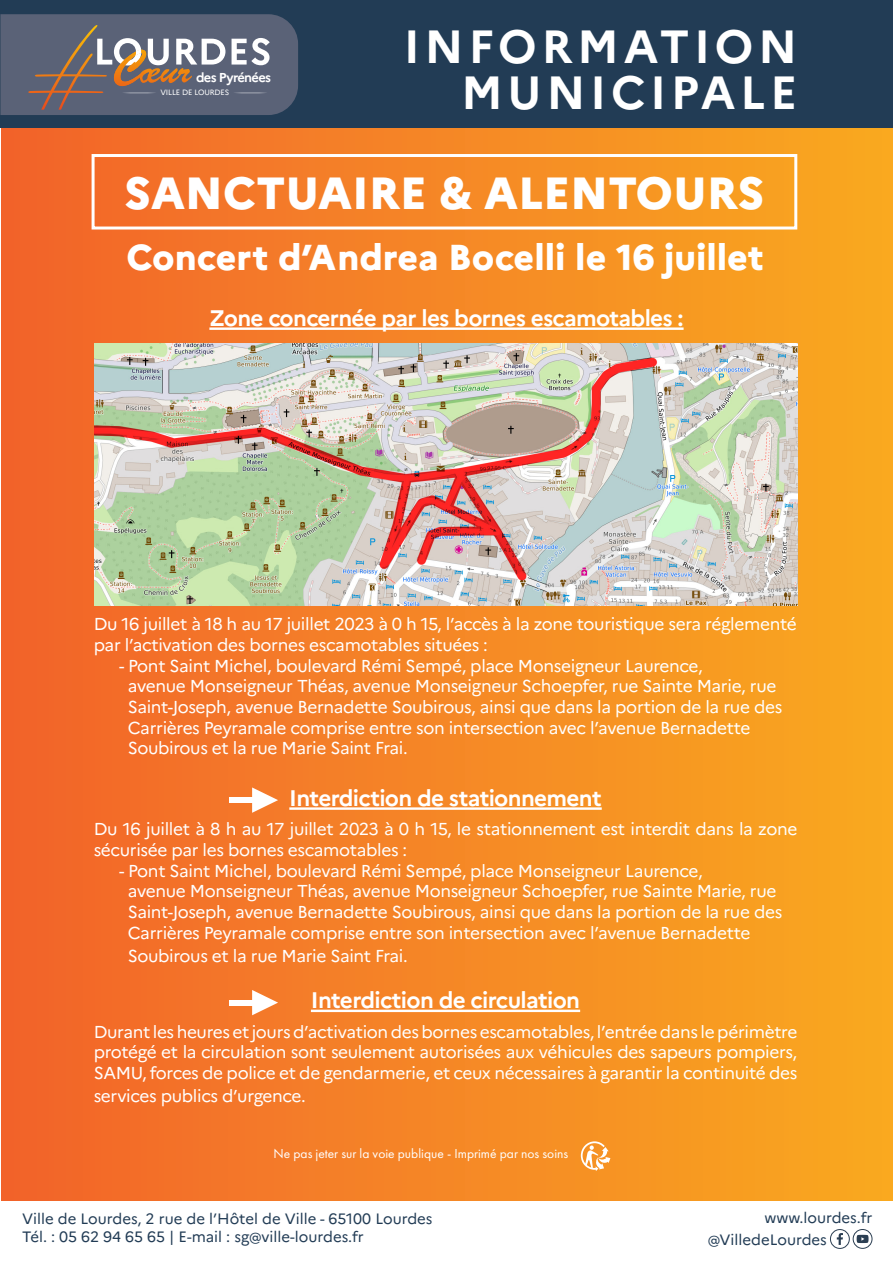
<style>
.page{position:relative;width:893px;height:1263px;background:#fff}
.page>*{position:absolute;margin:0;border:0;box-sizing:border-box;transform-origin:0 0}
.t1{font:700 46.5px "Marianne";letter-spacing:.1em;color:#fff}
.t2{font:800 45px "Marianne";color:#fff}
.t3{font:800 36px "Marianne";color:#fff}
.t4{font:700 22.5px "Marianne";letter-spacing:-.03em;color:#fff}
.t5{font:17.25px/20.7px "Marianne";letter-spacing:-.02em;color:#fff}
.t6{font:15px "Marianne";color:#223c55}
.t7{font:13.5px "Futura PT";color:#fff}
.t8{font:700 12.9px "Marianne";letter-spacing:-.05em;color:#fff}
.t9{font:7.65px "Marianne";letter-spacing:-.02em;color:#fff}
</style>
<div class="page">
<div style="left:1px;top:128px;width:892px;height:1134px;background:linear-gradient(to right,#f2632b,#f9aa20)"></div>
<div style="left:0;top:0;width:893px;height:128px;background:#223c55"></div>
<div style="left:0;top:1201px;width:893px;height:62px;background:#fff"></div>
<svg style="left:0;top:14px;width:298px;height:101px;background:#6b6d7a"></svg>
<div style="left:830px;top:1229px;width:20px;height:20px;border:1px solid #2b3e52;border-radius:50%"></div>
<svg style="left:837px;top:1233px;width:6px;height:12px"></svg>
<div style="left:853px;top:1229px;width:19px;height:19px;border:1px solid #2b3e52;border-radius:50%"></div>
<svg style="left:857px;top:1235px;width:11px;height:8px"></svg>
<div style="left:92px;top:154px;width:705px;height:76px;border:3px solid #fff"></div>
<svg style="left:581px;top:1141px;width:29px;height:30px"></svg>
<img style="left:95px;top:344px;width:702px;height:262px">
<hr style="left:289px;top:807px;width:313px;height:3px;background:#fff">
<svg style="left:252px;top:787px;width:26px;height:26px"></svg>
<div style="left:230px;top:797px;width:35px;height:6px;background:#fff"></div>
<hr style="left:311px;top:1010px;width:269px;height:2px;background:#fff">
<svg style="left:252px;top:990px;width:26px;height:25px"></svg>
<div style="left:230px;top:1000px;width:35px;height:5px;background:#fff"></div>
<hr style="left:209px;top:327px;width:475px;height:3px;background:#fff">
<p class="t8" style="left:196px;top:70px;width:76px">des Pyrénées</p>
<p class="t9" style="left:160px;top:88px;width:70px">VILLE DE LOURDES</p>
<p class="t1" style="left:404px;top:18px;width:395px">INFORMATION</p>
<p class="t1" style="left:461px;top:64px;width:338px">MUNICIPALE</p>
<p class="t2" style="left:125px;top:165px;width:641px">SANCTUAIRE &amp; ALENTOURS</p>
<p class="t3" style="left:126px;top:235px;width:639px">Concert d’Andrea Bocelli le 16 juillet</p>
<p class="t4" style="left:209px;top:304px;width:476px">Zone concernée par les bornes escamotables :</p>
<p class="t5" style="left:94px;top:614px;width:704px">Du 16 juillet à 18 h au 17 juillet 2023 à 0 h 15, l’accès à la zone touristique sera réglementé par l’activation des bornes escamotables situées :</p>
<p class="t5" style="left:119px;top:655px;width:585px">- Pont Saint Michel, boulevard Rémi Sempé, place Monseigneur Laurence,</p>
<p class="t5" style="left:128px;top:676px;width:656px">avenue Monseigneur Théas, avenue Monseigneur Schoepfer, rue Sainte Marie, rue Saint-Joseph, avenue Bernadette Soubirous, ainsi que dans la portion de la rue des Carrières Peyramale comprise entre son intersection avec l’avenue Bernadette Soubirous et la rue Marie Saint Frai.</p>
<p class="t4" style="left:289px;top:784px;width:314px">Interdiction de stationnement</p>
<p class="t5" style="left:94px;top:819px;width:705px">Du 16 juillet à 8 h au 17 juillet 2023 à 0 h 15, le stationnement est interdit dans la zone sécurisée par les bornes escamotables :</p>
<p class="t5" style="left:119px;top:860px;width:585px">- Pont Saint Michel, boulevard Rémi Sempé, place Monseigneur Laurence,</p>
<p class="t5" style="left:128px;top:881px;width:656px">avenue Monseigneur Théas, avenue Monseigneur Schoepfer, rue Sainte Marie, rue<br>Saint-Joseph, avenue Bernadette Soubirous, ainsi que dans la portion de la rue des<br>Carrières Peyramale comprise entre son intersection avec l’avenue Bernadette</p>
<p class="t5" style="left:128px;top:946px;width:281px">Soubirous et la rue Marie Saint Frai.</p>
<p class="t4" style="left:311px;top:986px;width:271px">Interdiction de circulation</p>
<p class="t5" style="left:94px;top:1021px;width:705px;text-align:justify">Durant les heures et jours d’activation des bornes escamotables, l’entrée dans le périmètre protégé et la circulation sont seulement autorisées aux véhicules des sapeurs pompiers, SAMU, forces de police et de gendarmerie, et ceux nécessaires à garantir la continuité des</p>
<p class="t5" style="left:94px;top:1086px;width:214px">services publics d’urgence.</p>
<p class="t7" style="left:273px;top:1146px;width:296px">Ne pas jeter sur la voie publique - Imprimé par nos soins</p>
<p class="t6" style="left:22px;top:1209px;width:412px">Ville de Lourdes, 2 rue de l’Hôtel de Ville - 65100 Lourdes</p>
<p class="t6" style="left:22px;top:1227px;width:343px">Tél. : 05 62 94 65 65 | E-mail : sg@ville-lourdes.fr</p>
<p class="t6" style="left:764px;top:1208px;width:109px">www.lourdes.fr</p>
<p class="t6" style="left:708px;top:1230px;width:121px">@VilledeLourdes</p>
</div>
